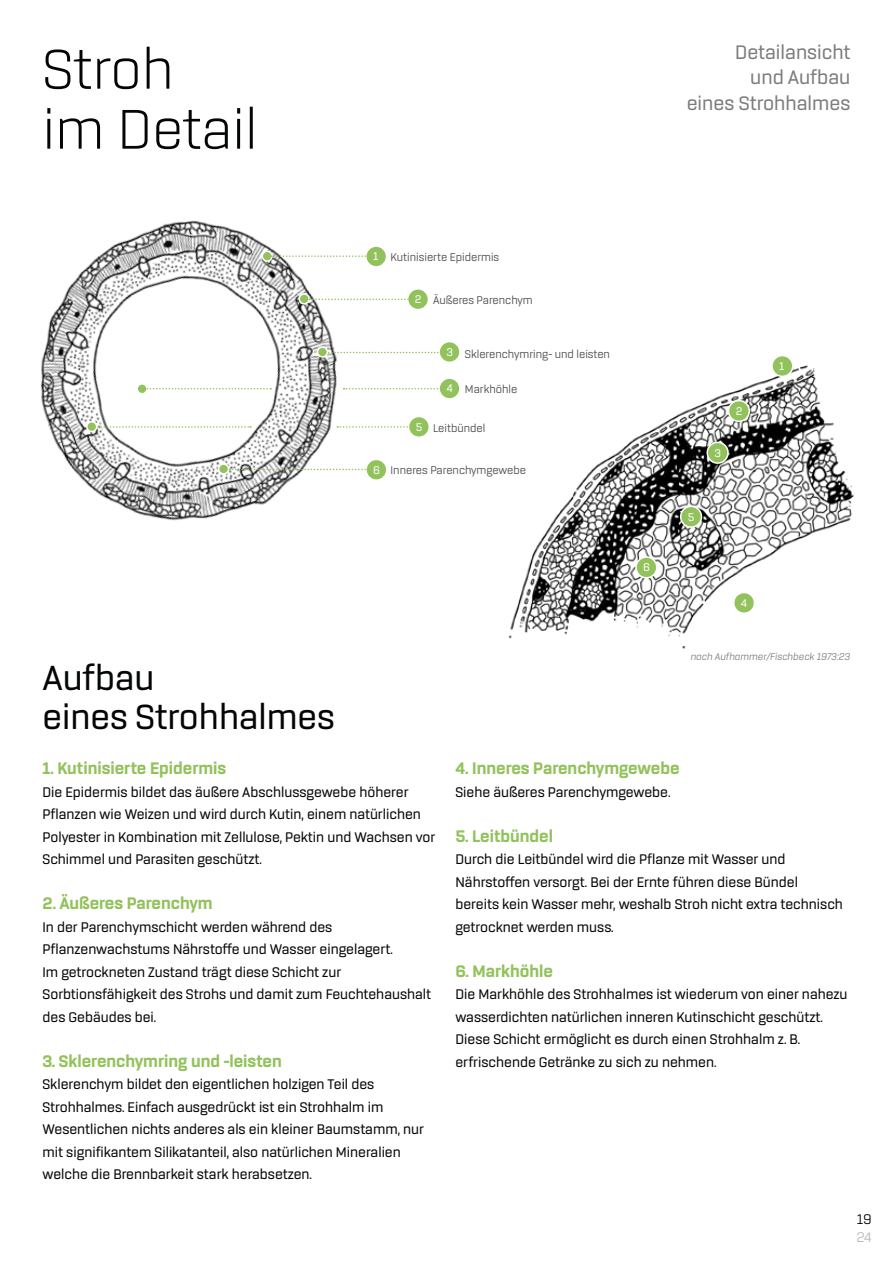
<style>
.page{position:relative;width:893px;height:1263px;background:#fff}
.page>*{position:absolute;margin:0;border:0;box-sizing:border-box;transform-origin:0 0}
.t1{font:300 60px/60px "Rogan";color:#040505}
.t2{font:500 37.5px/39px "Rogan";color:#040505}
.t3{font:500 21px/25.5px "Rogan";color:#7c7c7c;text-align:right}
.t4{font:800 18px "Rogan";color:#92c25b}
.t5{font:500 15px/22.5px "Rogan";color:#040505}
.t6{font:15px "Rogan";color:#000}
.t7{font:15px "Rogan";color:#b8b8b8}
.t8{font:12px "Rogan";color:#484848}
.t9{font:500 12px "Rogan";color:#fff}
.t10{font:italic 10.5px "Rogan";color:#7c7c7c}
</style>
<div class="page">
<img style="left:40px;top:220px;width:358px;height:301px">
<img style="left:508px;top:365px;width:346px;height:284px">
<div style="left:262px;top:251px;width:10px;height:10px;background:#92c25b;border-radius:50%"></div>
<div style="left:261px;top:250px;width:12px;height:12px;border:2px solid #fff;border-radius:50%"></div>
<div style="left:299px;top:294px;width:10px;height:10px;background:#92c25b;border-radius:50%"></div>
<div style="left:298px;top:293px;width:12px;height:11px;border:2px solid #fff;border-radius:50%"></div>
<div style="left:219px;top:464px;width:9px;height:10px;background:#92c25b;border-radius:50%"></div>
<div style="left:218px;top:463px;width:11px;height:12px;border:2px solid #fff;border-radius:50%"></div>
<div style="left:87px;top:422px;width:10px;height:10px;background:#92c25b;border-radius:50%"></div>
<div style="left:86px;top:421px;width:11px;height:11px;border:2px solid #fff;border-radius:50%"></div>
<div style="left:137px;top:384px;width:10px;height:10px;background:#92c25b;border-radius:50%"></div>
<div style="left:136px;top:383px;width:12px;height:11px;border:2px solid #fff;border-radius:50%"></div>
<svg style="left:328px;top:352px;width:112px;height:1px"></svg>
<svg style="left:145px;top:388px;width:126px;height:1px"></svg>
<svg style="left:229px;top:469px;width:138px;height:1px"></svg>
<svg style="left:271px;top:255px;width:96px;height:2px"></svg>
<svg style="left:98px;top:426px;width:153px;height:2px"></svg>
<svg style="left:307px;top:299px;width:101px;height:1px"></svg>
<svg style="left:337px;top:426px;width:71px;height:2px"></svg>
<svg style="left:344px;top:388px;width:96px;height:1px"></svg>
<div style="left:318px;top:347px;width:9px;height:10px;background:#92c25b;border-radius:50%"></div>
<div style="left:317px;top:346px;width:11px;height:12px;border:2px solid #fff;border-radius:50%"></div>
<div style="left:367px;top:247px;width:19px;height:19px;background:#92c25b;border-radius:50%"></div>
<div style="left:408px;top:290px;width:20px;height:19px;background:#92c25b;border-radius:50%"></div>
<div style="left:440px;top:342px;width:19px;height:20px;background:#92c25b;border-radius:50%"></div>
<div style="left:440px;top:379px;width:19px;height:19px;background:#92c25b;border-radius:50%"></div>
<div style="left:734px;top:592px;width:20px;height:21px;background:#92c25b;border-radius:50%"></div>
<div style="left:733px;top:592px;width:22px;height:22px;border:2px solid #fff;border-radius:50%"></div>
<div style="left:409px;top:417px;width:20px;height:19px;background:#92c25b;border-radius:50%"></div>
<div style="left:367px;top:460px;width:19px;height:19px;background:#92c25b;border-radius:50%"></div>
<div style="left:772px;top:356px;width:21px;height:20px;background:#92c25b;border-radius:50%"></div>
<div style="left:771px;top:355px;width:22px;height:22px;border:2px solid #fff;border-radius:50%"></div>
<div style="left:728px;top:401px;width:21px;height:20px;background:#92c25b;border-radius:50%"></div>
<div style="left:728px;top:400px;width:22px;height:22px;border:2px solid #fff;border-radius:50%"></div>
<div style="left:707px;top:442px;width:21px;height:21px;background:#92c25b;border-radius:50%"></div>
<div style="left:706px;top:442px;width:23px;height:22px;border:2px solid #fff;border-radius:50%"></div>
<div style="left:681px;top:506px;width:20px;height:21px;background:#92c25b;border-radius:50%"></div>
<div style="left:680px;top:506px;width:22px;height:22px;border:2px solid #fff;border-radius:50%"></div>
<div style="left:636px;top:557px;width:21px;height:21px;background:#92c25b;border-radius:50%"></div>
<div style="left:635px;top:556px;width:22px;height:22px;border:2px solid #fff;border-radius:50%"></div>
<h1 class="t1" style="left:43px;top:40px;width:217px">Stroh<br>im Detail</h1>
<h3 class="t3" style="left:687px;top:39px;width:165px">Detailansicht<br>und Aufbau<br>eines Strohhalmes</h3>
<p class="t9" style="left:373px;top:250px;width:7px">1</p>
<p class="t8" style="left:391px;top:250px;width:110px">Kutinisierte Epidermis</p>
<p class="t9" style="left:415px;top:292px;width:8px">2</p>
<p class="t8" style="left:433px;top:293px;width:101px">Äußeres Parenchym</p>
<p class="t9" style="left:416px;top:420px;width:8px">5</p>
<p class="t9" style="left:446px;top:345px;width:8px">3</p>
<p class="t9" style="left:446px;top:382px;width:8px">4</p>
<p class="t8" style="left:465px;top:347px;width:147px">Sklerenchymring- und leisten</p>
<p class="t8" style="left:465px;top:383px;width:54px">Markhöhle</p>
<p class="t8" style="left:433px;top:421px;width:54px">Leitbündel</p>
<p class="t9" style="left:373px;top:463px;width:8px">6</p>
<p class="t8" style="left:391px;top:464px;width:137px">Inneres Parenchymgewebe</p>
<p class="t9" style="left:643px;top:561px;width:8px">6</p>
<p class="t9" style="left:714px;top:446px;width:8px">3</p>
<p class="t9" style="left:736px;top:404px;width:8px">2</p>
<p class="t9" style="left:688px;top:510px;width:8px">5</p>
<p class="t9" style="left:741px;top:596px;width:8px">4</p>
<p class="t9" style="left:779px;top:359px;width:7px">1</p>
<p class="t10" style="left:691px;top:651px;width:161px">nach Aufhammer/Fischbeck 1973:23</p>
<h2 class="t2" style="left:43px;top:659px;width:294px">Aufbau<br>eines Strohhalmes</h2>
<p class="t4" style="left:43px;top:758px;width:185px">1. Kutinisierte Epidermis</p>
<p class="t5" style="left:43px;top:781px;width:394px">Die Epidermis bildet das äußere Abschlussgewebe höherer Pflanzen wie Weizen und wird durch Kutin, einem natürlichen Polyester in Kombination mit Zellulose, Pektin und Wachsen vor Schimmel und Parasiten geschützt.</p>
<p class="t4" style="left:43px;top:893px;width:172px">2. Äußeres Parenchym</p>
<p class="t5" style="left:43px;top:916px;width:390px">In der Parenchymschicht werden während des Pflanzenwachstums Nährstoffe und Wasser eingelagert.<br>Im getrockneten Zustand trägt diese Schicht zur Sorbtionsfähigkeit des Strohs und damit zum Feuchtehaushalt des Gebäudes bei.</p>
<p class="t4" style="left:43px;top:1051px;width:241px">3. Sklerenchymring und -leisten</p>
<p class="t5" style="left:43px;top:1073px;width:383px">Sklerenchym bildet den eigentlichen holzigen Teil des Strohhalmes. Einfach ausgedrückt ist ein Strohhalm im Wesentlichen nichts anderes als ein kleiner Baumstamm, nur mit signifikantem Silikatanteil, also natürlichen Mineralien welche die Brennbarkeit stark herabsetzen.</p>
<p class="t4" style="left:455px;top:758px;width:226px">4. Inneres Parenchymgewebe</p>
<p class="t5" style="left:455px;top:781px;width:216px">Siehe äußeres Parenchymgewebe.</p>
<p class="t4" style="left:455px;top:826px;width:99px">5. Leitbündel</p>
<p class="t5" style="left:455px;top:848px;width:389px">Durch die Leitbündel wird die Pflanze mit Wasser und Nährstoffen versorgt. Bei der Ernte führen diese Bündel bereits kein Wasser mehr, weshalb Stroh nicht extra technisch getrocknet werden muss.</p>
<p class="t4" style="left:455px;top:961px;width:99px">6. Markhöhle</p>
<p class="t5" style="left:455px;top:983px;width:394px">Die Markhöhle des Strohhalmes ist wiederum von einer nahezu wasserdichten natürlichen inneren Kutinschicht geschützt.<br>Diese Schicht ermöglicht es durch einen Strohhalm z. B. erfrischende Getränke zu sich zu nehmen.</p>
<p class="t6" style="left:857px;top:1210px;width:16px">19</p>
<p class="t7" style="left:856px;top:1228px;width:17px">24</p>
</div>
